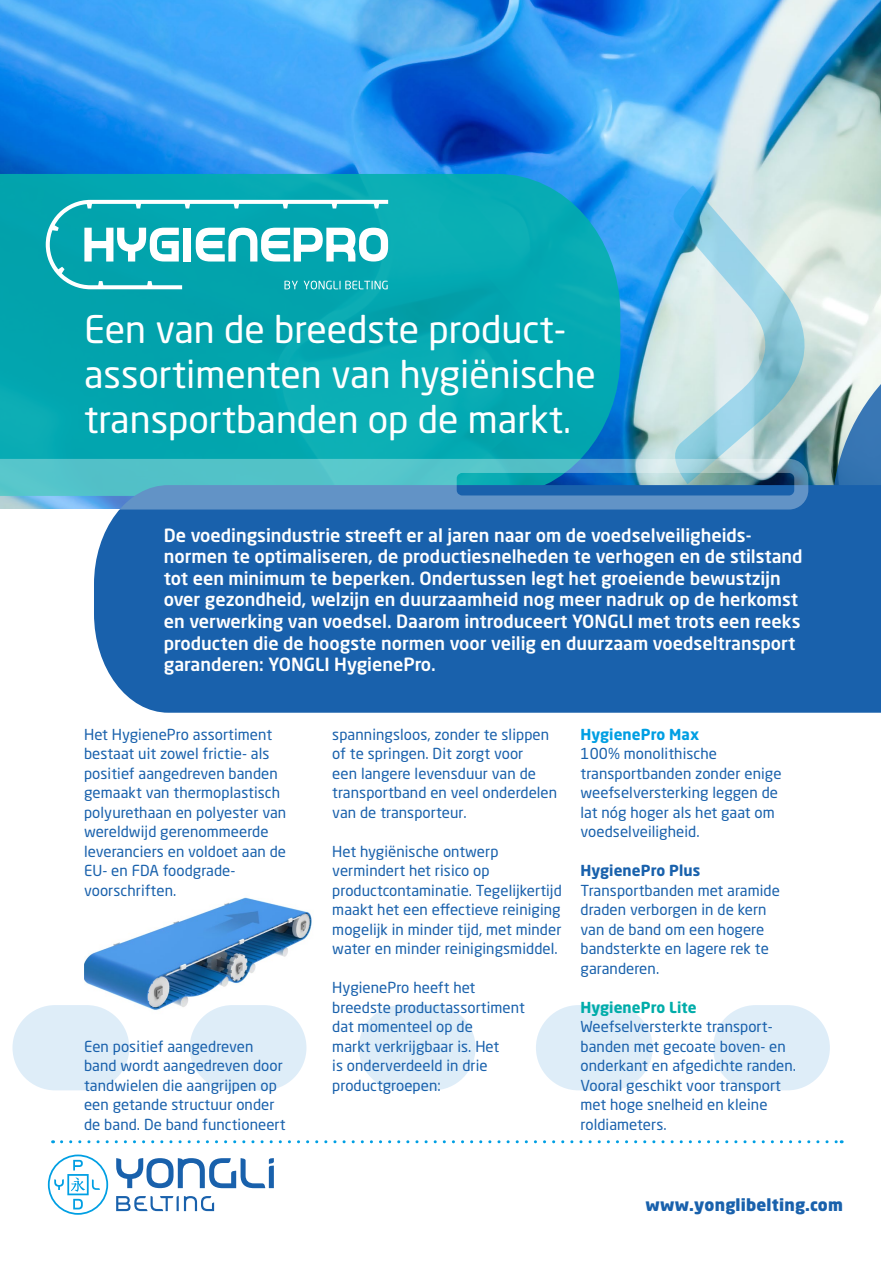
<style>
.page{position:relative;width:881px;height:1263px;background:#fff}
.page>*{position:absolute;margin:0;border:0;box-sizing:border-box;transform-origin:0 0}
.t1{font:37.5px/45px "Neo Sans W1 G";color:#fff}
.t2{font:500 18px/21.6px "Neo Sans W1 G";color:#fff}
.t3{font:900 16.5px "Neo Sans W1 G";letter-spacing:.01em;color:#1961ac}
.t4{font:15px/19.5px "Neo Sans W1 G";letter-spacing:.005em;color:#1961ac}
.t5{font:700 15px "Neo Sans W1 G";letter-spacing:.005em;color:#1961ac}
.t6{font:700 15px "Neo Sans W1 G";letter-spacing:.005em;color:#00aca9}
.t7{font:700 15px "Neo Sans W1 G";letter-spacing:.005em;color:#009fe3}
</style>
<div class="page">
<img style="left:0;top:0;width:880px;height:485px">
<svg style="left:664px;top:185px;width:153px;height:299px;background:#b4d8e0"></svg>
<svg style="left:831px;top:316px;width:49px;height:169px"></svg>
<img style="left:84px;top:897px;width:228px;height:128px">
<div style="left:358px;top:1005px;width:117px;height:85px;background:#deedf8;border-radius:43px"></div>
<div style="left:535px;top:1005px;width:117px;height:85px;background:#deedf8;border-radius:43px"></div>
<div style="left:712px;top:1005px;width:117px;height:85px;background:#deedf8;border-radius:43px"></div>
<div style="left:12px;top:1005px;width:117px;height:85px;background:#deedf8;border-radius:43px"></div>
<div style="left:189px;top:1005px;width:117px;height:85px;background:#deedf8;border-radius:43px"></div>
<svg style="left:0;top:174px;width:620px;height:285px;background:#05a6b2"></svg>
<div style="left:94px;top:485px;width:786px;height:228px;background:#1961ac"></div>
<svg style="left:0;top:459px;width:808px;height:50px;background:#57a5c4"></svg>
<svg style="left:46px;top:200px;width:342px;height:89px"></svg>
<svg style="left:61px;top:1140px;width:780px;height:3px"></svg>
<svg style="left:116px;top:1158px;width:158px;height:30px"></svg>
<svg style="left:116px;top:1196px;width:98px;height:15px"></svg>
<svg style="left:48px;top:1154px;width:60px;height:61px"></svg>
<h1 class="t1" style="left:84px;top:306px;width:513px">Een van de breedste product&shy;assortimenten van hygiënische transportbanden op de markt.</h1>
<p class="t2" style="left:164px;top:524px;width:640px">De voedingsindustrie streeft er al jaren naar om de voedselveiligheids&shy;normen te optimaliseren, de productiesnelheden te verhogen en de stilstand tot een minimum te beperken. Ondertussen legt het groeiende bewustzijn over gezondheid, welzijn en duurzaamheid nog meer nadruk op de herkomst en verwerking van voedsel. Daarom introduceert YONGLI met trots een reeks producten die de hoogste normen voor veilig en duurzaam voedseltransport garanderen: YONGLI HygienePro.</p>
<p class="t4" style="left:84px;top:724px;width:204px">Het HygienePro assortiment bestaat uit zowel frictie- als positief aangedreven banden gemaakt van thermoplastisch polyurethaan en polyester van wereldwijd gerenommeerde leveranciers en voldoet aan de<br>EU- en FDA foodgrade&shy;voorschriften.</p>
<p class="t4" style="left:84px;top:1036px;width:203px">Een positief aangedreven band wordt aangedreven door tandwielen die aangrijpen op een getande structuur onder de band. De band functioneert</p>
<p class="t4" style="left:332px;top:724px;width:226px">spanningsloos, zonder te slippen of te springen. Dit zorgt voor<br>een langere levensduur van de transportband en veel onderdelen van de transporteur.</p>
<p class="t4" style="left:332px;top:841px;width:231px">Het hygiënische ontwerp vermindert het risico op productcontaminatie. Tegelijkertijd maakt het een effectieve reiniging mogelijk in minder tijd, met minder water en minder reinigingsmiddel.</p>
<p class="t4" style="left:332px;top:978px;width:194px">HygienePro heeft het breedste productassortiment dat momenteel op de<br>markt verkrijgbaar is. Het<br>is onderverdeeld in drie productgroepen:</p>
<p class="t7" style="left:580px;top:724px;width:120px">HygienePro Max</p>
<p class="t4" style="left:580px;top:744px;width:202px">100% monolithische transportbanden zonder enige weefselversterking leggen de lat nóg hoger als het gaat om voedselveiligheid.</p>
<p class="t5" style="left:580px;top:861px;width:121px">HygienePro Plus</p>
<p class="t4" style="left:580px;top:880px;width:201px">Transportbanden met aramide draden verborgen in de kern van de band om een hogere bandsterkte en lagere rek te garanderen.</p>
<p class="t6" style="left:580px;top:997px;width:118px">HygienePro Lite</p>
<p class="t4" style="left:580px;top:1017px;width:217px">Weefselversterkte transport&shy;banden met gecoate boven- en onderkant en afgedichte randen.<br>Vooral geschikt voor transport met hoge snelheid en kleine roldiameters.</p>
<p class="t3" style="left:645px;top:1194px;width:199px">www.yonglibelting.com</p>
</div>
